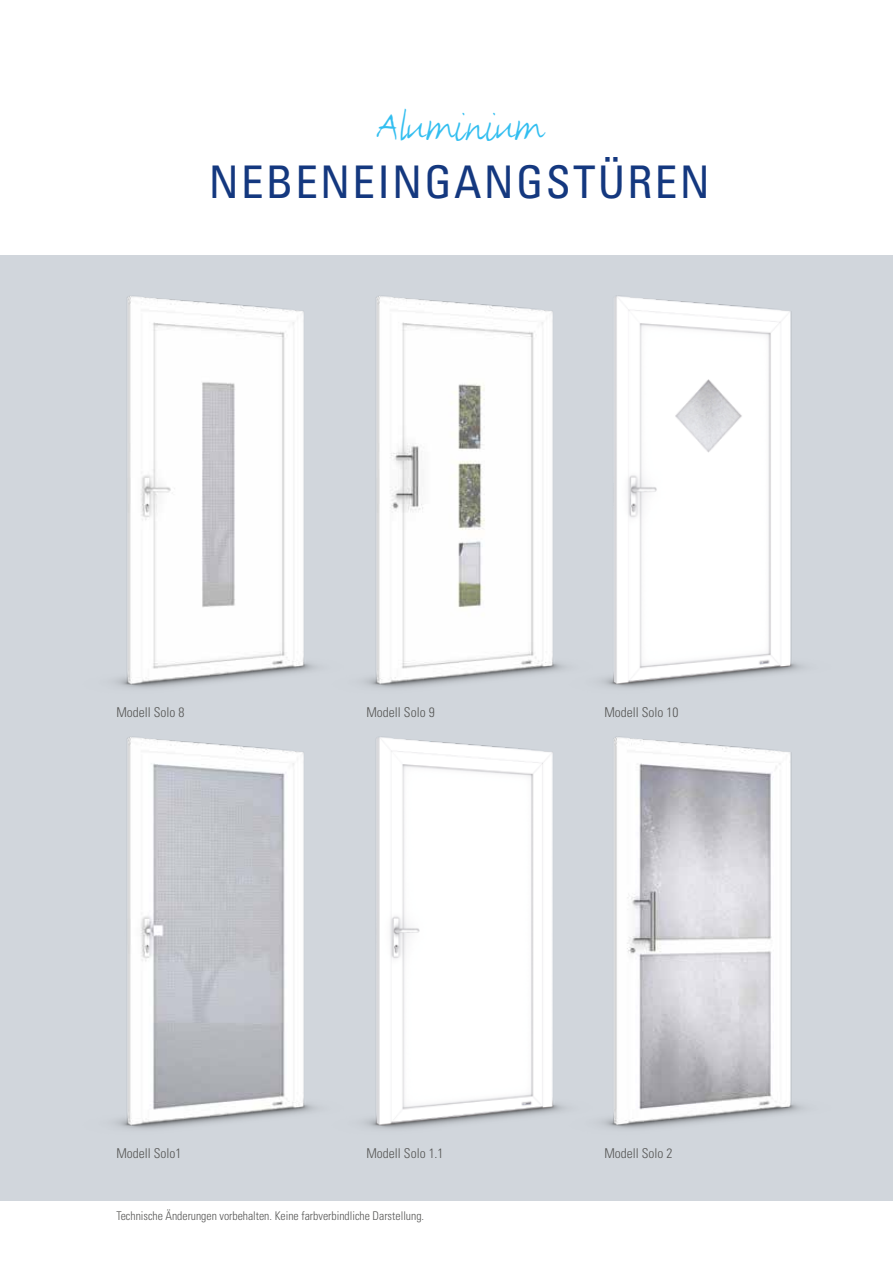
<style>
.page{position:relative;width:893px;height:1263px;background:#fff}
.page>*{position:absolute;margin:0;border:0;box-sizing:border-box;transform-origin:0 0}
.t1{font:condensed 45px "Univers";letter-spacing:.05em;color:#14387f}
.t2{font:45px "FF Justlefthand";color:#32bef0}
.t3{font:300 condensed 13.5px "Univers";color:#575756}
.t4{font:300 condensed 12px "Univers";color:#575756}
</style>
<div class="page">
<div style="left:0;top:255px;width:893px;height:945px;background:#d1d6dc"></div>
<img style="left:115px;top:296px;width:146px;height:392px">
<img style="left:261px;top:296px;width:238px;height:392px">
<img style="left:499px;top:296px;width:304px;height:392px">
<img style="left:115px;top:737px;width:146px;height:392px">
<img style="left:261px;top:737px;width:238px;height:392px">
<img style="left:499px;top:737px;width:304px;height:392px">
<h1 class="t2" style="left:376px;top:99px;width:168px">Aluminium</h1>
<h1 class="t1" style="left:209px;top:153px;width:502px">NEBENEINGANGSTÜREN</h1>
<p class="t3" style="left:116px;top:704px;width:70px">Modell Solo 8</p>
<p class="t3" style="left:366px;top:704px;width:70px">Modell Solo 9</p>
<p class="t3" style="left:604px;top:704px;width:76px">Modell Solo 10</p>
<p class="t3" style="left:116px;top:1145px;width:67px">Modell Solo1</p>
<p class="t3" style="left:366px;top:1145px;width:79px">Modell Solo 1.1</p>
<p class="t3" style="left:604px;top:1145px;width:70px">Modell Solo 2</p>
<p class="t4" style="left:116px;top:1208px;width:309px">Technische Änderungen vorbehalten. Keine farbverbindliche Darstellung.</p>
</div>
